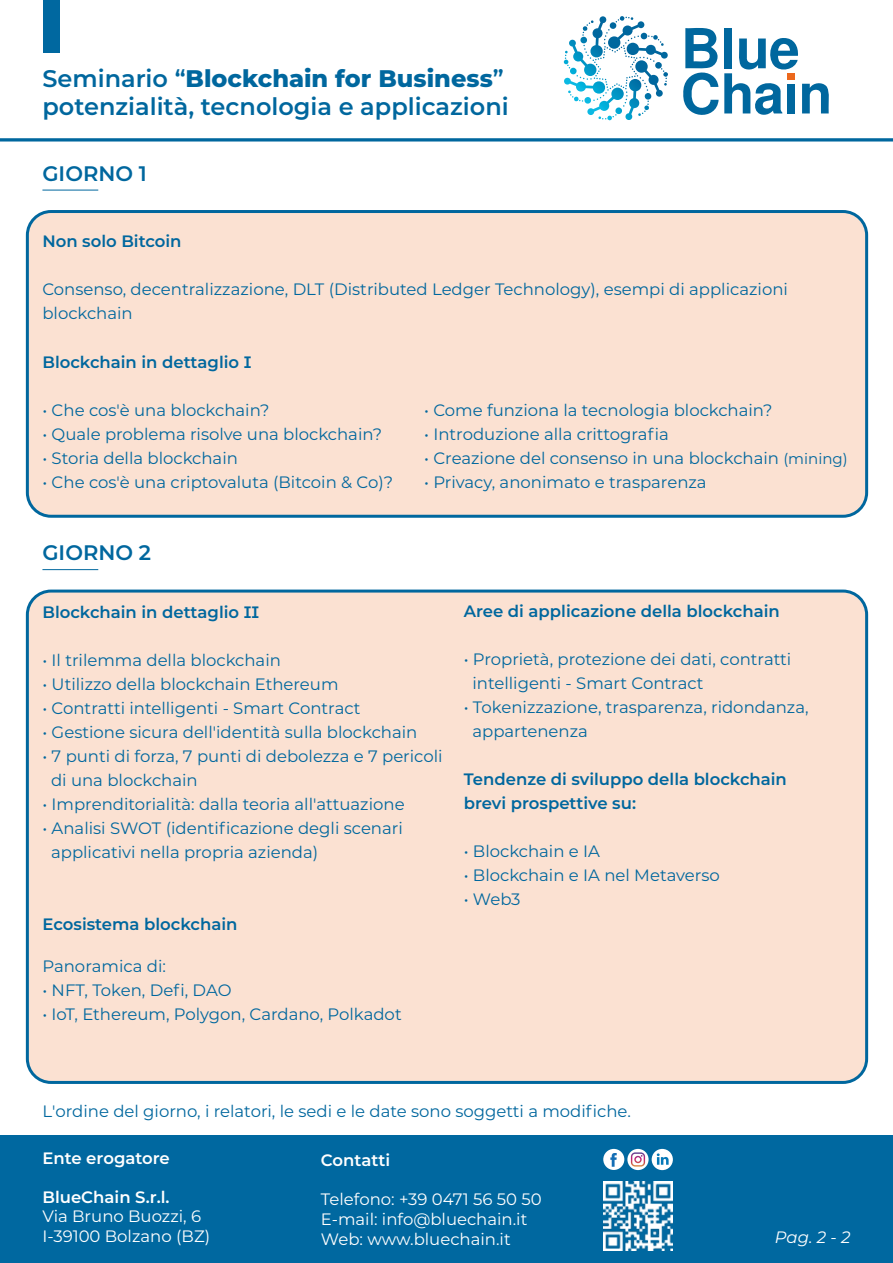
<style>
.page{position:relative;width:893px;height:1263px;background:#fff}
.page>*{position:absolute;margin:0;border:0;box-sizing:border-box;transform-origin:0 0}
.t1{font:600 24px/28.8px "Montserrat";color:#00679e}
.t2{font:600 21px "Montserrat";color:#00679e}
.t3{font:16.5px/24px "Montserrat";color:#00679e}
.t4{font:600 16.5px/24px "Montserrat";color:#00679e}
.t5{font:16.5px/19.8px "Montserrat";color:#fff}
.t6{font:600 16.5px "Montserrat";color:#fff}
.t7{font:italic 16.5px "Montserrat";color:#fff}
.s1{font-weight:800}
.s2{font-size:15px}
</style>
<div class="page">
<svg style="left:0;top:138px;width:893px;height:4px;background:#2d81af"></svg>
<div style="left:27px;top:211px;width:840px;height:305px;background:#fbe1d2;border-radius:24px"></div>
<div style="left:26px;top:210px;width:842px;height:308px;border:3px solid #00679e;border-radius:24px"></div>
<div style="left:0;top:1135px;width:893px;height:128px;background:#0068a0"></div>
<hr style="left:42px;top:190px;width:56px;height:1px;background:#00679e">
<svg style="left:683px;top:28px;width:146px;height:87px"></svg>
<svg style="left:569px;top:16px;width:99px;height:60px"></svg>
<div style="left:27px;top:591px;width:840px;height:491px;background:#fbe1d2;border-radius:24px"></div>
<div style="left:26px;top:589px;width:842px;height:495px;border:3px solid #00679e;border-radius:24px"></div>
<hr style="left:42px;top:569px;width:56px;height:1px;background:#00679e">
<div style="left:43px;top:0;width:17px;height:53px;background:#0068a0"></div>
<img style="left:603px;top:1181px;width:69px;height:69px">
<div style="left:603px;top:1149px;width:21px;height:21px;background:#fff;border-radius:50%"></div>
<svg style="left:610px;top:1153px;width:7px;height:14px"></svg>
<svg style="left:627px;top:1149px;width:22px;height:21px"></svg>
<svg style="left:631px;top:1152px;width:14px;height:14px"></svg>
<div style="left:652px;top:1149px;width:21px;height:21px;background:#fff;border-radius:50%"></div>
<svg style="left:657px;top:1153px;width:12px;height:12px"></svg>
<h1 class="t1" style="left:42px;top:63px;width:468px">Seminario “<span class="s1">Blockchain for Business</span>” potenzialità, tecnologia e applicazioni</h1>
<p class="t2" style="left:42px;top:158px;width:106px">GIORNO 1</p>
<p class="t4" style="left:42px;top:229px;width:141px">Non solo Bitcoin</p>
<p class="t3" style="left:42px;top:277px;width:747px">Consenso, decentralizzazione, DLT (Distributed Ledger Technology), esempi di applicazioni blockchain</p>
<p class="t4" style="left:42px;top:349px;width:211px">Blockchain in dettaglio I</p>
<p class="t3" style="left:42px;top:397px;width:228px">• Che cos'è una blockchain?</p>
<p class="t3" style="left:42px;top:421px;width:341px">• Quale problema risolve una blockchain?</p>
<p class="t3" style="left:42px;top:445px;width:197px">• Storia della blockchain</p>
<p class="t3" style="left:42px;top:469px;width:352px">• Che cos'è una criptovaluta (Bitcoin &amp; Co)?</p>
<p class="t3" style="left:424px;top:397px;width:350px">• Come funziona la tecnologia blockchain?</p>
<p class="t3" style="left:424px;top:421px;width:246px">• Introduzione alla crittografia</p>
<p class="t3" style="left:424px;top:445px;width:425px">• Creazione del consenso in una blockchain <span class="s2">(mining)</span></p>
<p class="t3" style="left:424px;top:469px;width:284px">• Privacy, anonimato e trasparenza</p>
<p class="t2" style="left:42px;top:538px;width:110px">GIORNO 2</p>
<p class="t4" style="left:42px;top:599px;width:218px">Blockchain in dettaglio II</p>
<p class="t3" style="left:42px;top:647px;width:240px">• Il trilemma della blockchain</p>
<p class="t3" style="left:42px;top:671px;width:298px">• Utilizzo della blockchain Ethereum</p>
<p class="t3" style="left:42px;top:695px;width:320px">• Contratti intelligenti - Smart Contract</p>
<p class="t3" style="left:42px;top:719px;width:376px">• Gestione sicura dell'identità sulla blockchain</p>
<p class="t3" style="left:51px;top:743px;width:393px;text-indent:-9px">• 7 punti di forza, 7 punti di debolezza e 7 pericoli di una blockchain</p>
<p class="t3" style="left:42px;top:791px;width:364px">• Imprenditorialità: dalla teoria all'attuazione</p>
<p class="t3" style="left:51px;top:815px;width:353px;text-indent:-9px">• Analisi SWOT (identificazione degli scenari applicativi nella propria azienda)</p>
<p class="t4" style="left:42px;top:911px;width:196px">Ecosistema blockchain</p>
<p class="t3" style="left:42px;top:953px;width:125px">Panoramica di:</p>
<p class="t3" style="left:42px;top:977px;width:191px">• NFT, Token, Defi, DAO</p>
<p class="t3" style="left:42px;top:1001px;width:361px">• IoT, Ethereum, Polygon, Cardano, Polkadot</p>
<p class="t4" style="left:464px;top:599px;width:318px">Aree di applicazione della blockchain</p>
<p class="t3" style="left:472px;top:647px;width:320px;text-indent:-9px">• Proprietà, protezione dei dati, contratti intelligenti - Smart Contract</p>
<p class="t3" style="left:472px;top:695px;width:338px;text-indent:-9px">• Tokenizzazione, trasparenza, ridondanza, appartenenza</p>
<p class="t4" style="left:464px;top:767px;width:325px">Tendenze di sviluppo della blockchain brevi prospettive su:</p>
<p class="t3" style="left:464px;top:839px;width:138px">• Blockchain e IA</p>
<p class="t3" style="left:464px;top:863px;width:258px">• Blockchain e IA nel Metaverso</p>
<p class="t3" style="left:464px;top:887px;width:58px">• Web3</p>
<p class="t3" style="left:42px;top:1098px;width:590px">L'ordine del giorno, i relatori, le sedi e le date sono soggetti a modifiche.</p>
<p class="t6" style="left:42px;top:1146px;width:129px">Ente erogatore</p>
<p class="t6" style="left:42px;top:1185px;width:129px">BlueChain S.r.l.</p>
<p class="t5" style="left:42px;top:1206px;width:169px">Via Bruno Buozzi, 6<br>I-39100 Bolzano (BZ)</p>
<p class="t6" style="left:321px;top:1148px;width:71px">Contatti</p>
<p class="t5" style="left:321px;top:1189px;width:222px">Telefono: +39 0471 56 50 50<br>E-mail: info@bluechain.it<br>Web: www.bluechain.it</p>
<p class="t7" style="left:775px;top:1226px;width:77px">Pag. 2 - 2</p>
</div>
